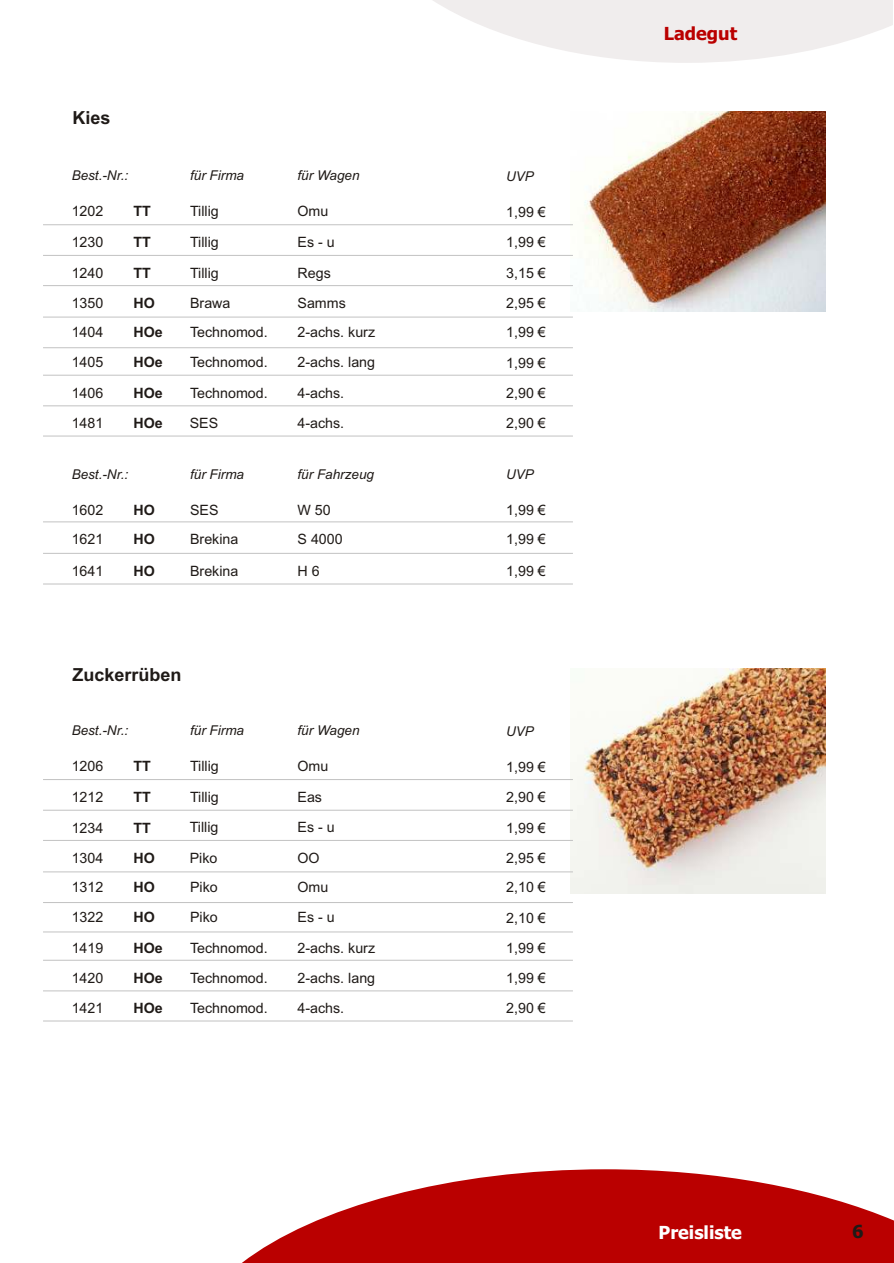
<style>
.page{position:relative;width:894px;height:1263px;background:#fff}
.page>*{position:absolute;margin:0;border:0;box-sizing:border-box;transform-origin:0 0}
.t1{font:700 18px "Arial";color:#1f1a17}
.t2{font:700 18px "Tahoma";color:#fff}
.t3{font:700 18px "Tahoma";color:#ba0000}
.t4{font:700 18px "Tahoma";color:#1f1a17}
.t5{font:14.25px/30.3px "Arial";color:#1f1a17}
.t6{font:700 14.25px/30.3px "Arial";color:#1f1a17}
.t7{font:italic 13.5px "Arial";color:#1f1a17}
</style>
<div class="page">
<img style="left:571px;top:668px;width:255px;height:226px">
<img style="left:571px;top:111px;width:255px;height:200px">
<hr style="left:43px;top:285px;width:530px;height:1px;background:#c2c2c2">
<hr style="left:43px;top:255px;width:530px;height:1px;background:#c2c2c2">
<hr style="left:43px;top:225px;width:530px;height:1px;background:#c2c2c2">
<hr style="left:43px;top:347px;width:530px;height:1px;background:#c2c2c2">
<hr style="left:43px;top:317px;width:530px;height:1px;background:#c2c2c2">
<hr style="left:43px;top:436px;width:530px;height:1px;background:#c2c2c2">
<hr style="left:43px;top:406px;width:530px;height:1px;background:#c2c2c2">
<hr style="left:43px;top:375px;width:530px;height:1px;background:#c2c2c2">
<hr style="left:43px;top:522px;width:530px;height:1px;background:#c2c2c2">
<hr style="left:43px;top:584px;width:530px;height:1px;background:#c2c2c2">
<hr style="left:43px;top:553px;width:530px;height:1px;background:#c2c2c2">
<hr style="left:43px;top:840px;width:530px;height:1px;background:#c2c2c2">
<hr style="left:43px;top:810px;width:530px;height:1px;background:#c2c2c2">
<hr style="left:43px;top:779px;width:530px;height:1px;background:#c2c2c2">
<hr style="left:43px;top:932px;width:530px;height:1px;background:#c2c2c2">
<hr style="left:43px;top:902px;width:530px;height:1px;background:#c2c2c2">
<hr style="left:43px;top:872px;width:530px;height:1px;background:#c2c2c2">
<hr style="left:43px;top:991px;width:530px;height:1px;background:#c2c2c2">
<hr style="left:43px;top:960px;width:530px;height:1px;background:#c2c2c2">
<hr style="left:43px;top:1021px;width:530px;height:1px;background:#c2c2c2">
<svg style="left:242px;top:1169px;width:652px;height:94px;fill:#ba0000"></svg>
<svg style="left:433px;top:0;width:460px;height:63px"></svg>
<p class="t1" style="left:73px;top:111px;width:40px">Kies</p>
<p class="t7" style="left:72px;top:170px;width:58px">Best.-Nr.:</p>
<p class="t7" style="left:298px;top:170px;width:64px">für Wagen</p>
<p class="t7" style="left:506px;top:171px;width:29px">UVP</p>
<p class="t7" style="left:190px;top:170px;width:55px">für Firma</p>
<p class="t5" style="left:190px;top:198px;width:42px">Tillig<br>Tillig<br>Tillig<br>Brawa</p>
<p class="t5" style="left:190px;top:318px;width:79px">Technomod.</p>
<p class="t5" style="left:298px;top:197px;width:39px;line-height:30.8px">Omu<br>Es - u</p>
<p class="t5" style="left:72px;top:198px;width:33px">1202</p>
<p class="t6" style="left:133px;top:198px;width:19px">TT</p>
<p class="t5" style="left:506px;top:198px;width:41px">1,99 €<br>1,99 €</p>
<p class="t5" style="left:72px;top:228px;width:33px">1230</p>
<p class="t6" style="left:133px;top:228px;width:19px">TT</p>
<p class="t5" style="left:298px;top:259px;width:35px">Regs</p>
<p class="t5" style="left:506px;top:259px;width:41px">3,15 €<br>2,95 €</p>
<p class="t5" style="left:72px;top:259px;width:33px">1240</p>
<p class="t6" style="left:133px;top:259px;width:19px">TT</p>
<p class="t6" style="left:133px;top:289px;width:23px">HO</p>
<p class="t5" style="left:72px;top:289px;width:33px">1350</p>
<p class="t5" style="left:298px;top:289px;width:50px">Samms</p>
<p class="t5" style="left:72px;top:318px;width:33px">1404</p>
<p class="t6" style="left:133px;top:318px;width:31px">HOe</p>
<p class="t5" style="left:298px;top:318px;width:79px">2-achs. kurz</p>
<p class="t5" style="left:506px;top:319px;width:41px">1,99 €</p>
<p class="t5" style="left:72px;top:348px;width:33px">1405</p>
<p class="t6" style="left:133px;top:348px;width:31px">HOe</p>
<p class="t5" style="left:506px;top:349px;width:41px">1,99 €<br>2,90 €</p>
<p class="t5" style="left:298px;top:348px;width:79px">2-achs. lang<br>4-achs.<br>4-achs.</p>
<p class="t5" style="left:190px;top:348px;width:79px;line-height:30.8px;text-align:justify">Technomod.<br>Technomod.<br>SES</p>
<p class="t5" style="left:72px;top:379px;width:33px">1406</p>
<p class="t6" style="left:133px;top:379px;width:31px">HOe</p>
<p class="t5" style="left:72px;top:409px;width:33px">1481</p>
<p class="t6" style="left:133px;top:409px;width:31px">HOe</p>
<p class="t5" style="left:506px;top:409px;width:41px">2,90 €</p>
<p class="t7" style="left:72px;top:469px;width:58px">Best.-Nr.:</p>
<p class="t7" style="left:190px;top:469px;width:55px">für Firma</p>
<p class="t7" style="left:298px;top:469px;width:78px">für Fahrzeug</p>
<p class="t7" style="left:506px;top:470px;width:29px">UVP</p>
<p class="t5" style="left:72px;top:496px;width:33px">1602</p>
<p class="t6" style="left:133px;top:496px;width:23px">HO</p>
<p class="t5" style="left:506px;top:497px;width:41px;line-height:28.7px">1,99 €<br>1,99 €</p>
<p class="t5" style="left:190px;top:497px;width:50px;line-height:29.1px">SES<br>Brekina</p>
<p class="t5" style="left:298px;top:497px;width:47px;line-height:29.1px">W 50<br>S 4000</p>
<p class="t5" style="left:298px;top:557px;width:24px">H 6</p>
<p class="t5" style="left:506px;top:557px;width:41px">1,99 €</p>
<p class="t5" style="left:72px;top:525px;width:33px">1621</p>
<p class="t6" style="left:133px;top:525px;width:23px">HO</p>
<p class="t5" style="left:72px;top:557px;width:33px">1641</p>
<p class="t6" style="left:133px;top:557px;width:23px">HO</p>
<p class="t5" style="left:190px;top:557px;width:50px">Brekina</p>
<p class="t1" style="left:73px;top:668px;width:111px">Zuckerrüben</p>
<p class="t7" style="left:72px;top:725px;width:58px">Best.-Nr.:</p>
<p class="t7" style="left:298px;top:725px;width:64px">für Wagen</p>
<p class="t7" style="left:506px;top:726px;width:29px">UVP</p>
<p class="t7" style="left:190px;top:725px;width:55px">für Firma</p>
<p class="t5" style="left:190px;top:752px;width:79px">Tillig<br>Tillig<br>Tillig<br>Piko<br>Piko<br>Piko<br>Technomod.<br>Technomod.</p>
<p class="t5" style="left:298px;top:752px;width:32px;line-height:30.8px">Omu<br>Eas</p>
<p class="t5" style="left:72px;top:752px;width:33px">1206</p>
<p class="t6" style="left:133px;top:752px;width:19px">TT</p>
<p class="t5" style="left:506px;top:753px;width:41px">1,99 €<br>2,90 €</p>
<p class="t5" style="left:72px;top:783px;width:33px">1212</p>
<p class="t6" style="left:133px;top:783px;width:19px">TT</p>
<p class="t5" style="left:298px;top:814px;width:39px">Es - u</p>
<p class="t5" style="left:506px;top:814px;width:41px">1,99 €<br>2,95 €</p>
<p class="t5" style="left:72px;top:814px;width:33px">1234</p>
<p class="t6" style="left:133px;top:814px;width:19px">TT</p>
<p class="t6" style="left:133px;top:844px;width:23px">HO</p>
<p class="t5" style="left:72px;top:844px;width:33px">1304</p>
<p class="t5" style="left:298px;top:844px;width:24px">OO</p>
<p class="t5" style="left:298px;top:873px;width:39px;line-height:30.8px">Omu<br>Es - u</p>
<p class="t5" style="left:72px;top:873px;width:33px">1312</p>
<p class="t6" style="left:133px;top:873px;width:23px">HO</p>
<p class="t5" style="left:506px;top:873px;width:41px">2,10 €<br>2,10 €</p>
<p class="t5" style="left:72px;top:903px;width:33px">1322</p>
<p class="t6" style="left:133px;top:903px;width:23px">HO</p>
<p class="t5" style="left:298px;top:934px;width:79px">2-achs. kurz</p>
<p class="t5" style="left:506px;top:934px;width:41px">1,99 €<br>1,99 €</p>
<p class="t5" style="left:72px;top:934px;width:33px">1419</p>
<p class="t6" style="left:133px;top:934px;width:31px">HOe<br>HOe</p>
<p class="t5" style="left:72px;top:964px;width:33px">1420</p>
<p class="t5" style="left:298px;top:964px;width:79px">2-achs. lang</p>
<p class="t5" style="left:72px;top:994px;width:33px">1421</p>
<p class="t6" style="left:133px;top:995px;width:31px">HOe</p>
<p class="t5" style="left:190px;top:994px;width:79px">Technomod.</p>
<p class="t5" style="left:298px;top:995px;width:48px">4-achs.</p>
<p class="t5" style="left:506px;top:994px;width:41px">2,90 €</p>
<p class="t3" style="left:664px;top:26px;width:75px">Ladegut</p>
<p class="t2" style="left:659px;top:1225px;width:85px">Preisliste</p>
<p class="t4" style="left:852px;top:1225px;width:13px">6</p>
</div>
